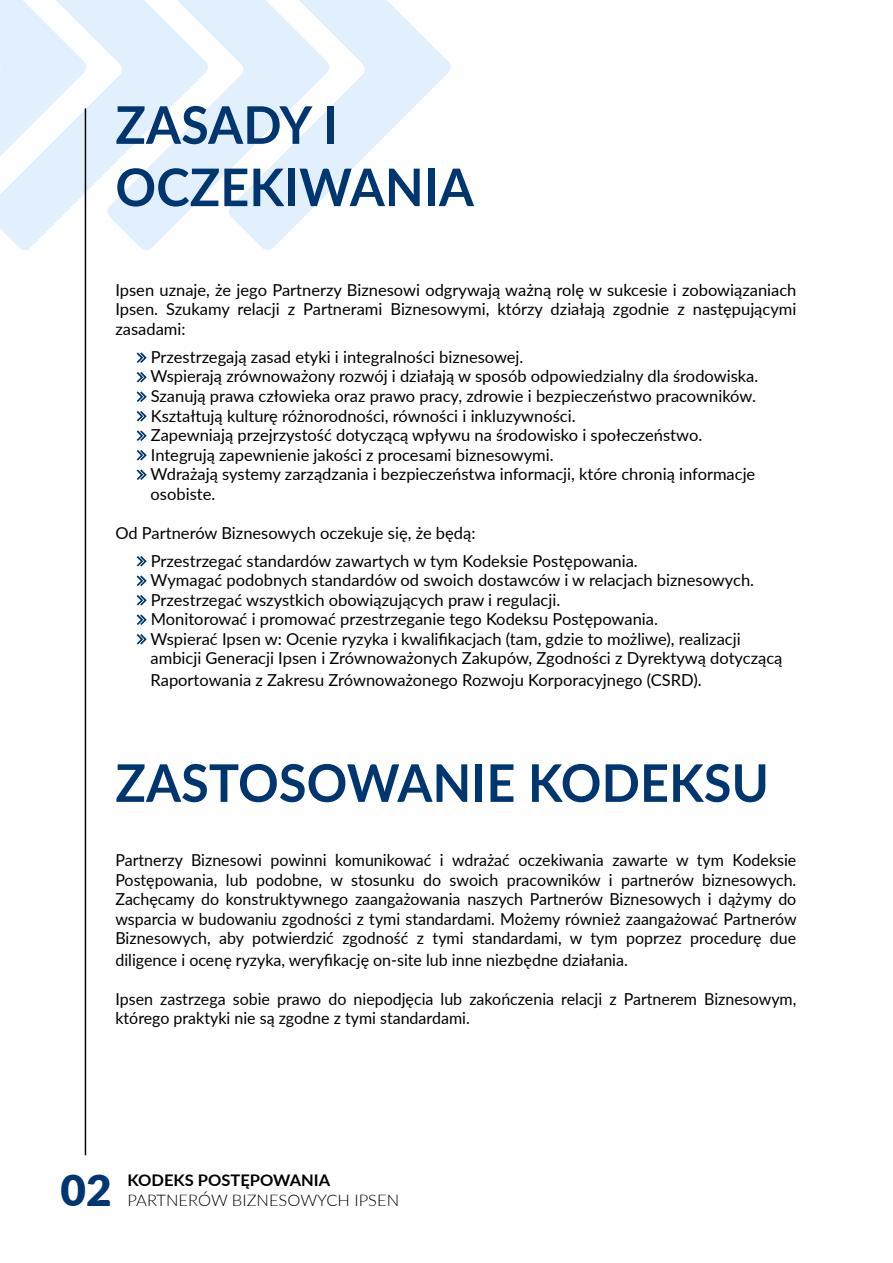
<style>
.page{position:relative;width:893px;height:1263px;background:#fff}
.page>*{position:absolute;margin:0;border:0;box-sizing:border-box;transform-origin:0 0}
.t1{font:700 51.9px/62.2px "Lato";letter-spacing:.005em;color:#003670}
.t2{font:900 42.75px "Lato";color:#003670}
.t3{font:16.5px/19.5px "Lato";color:#000}
.t4{font:300 16.05px "Lato";color:#000}
.t5{font:700 16.05px "Lato";color:#000}
</style>
<div class="page">
<svg style="left:209px;top:0;width:242px;height:250px;fill:#e2effd"></svg>
<svg style="left:0;top:0;width:209px;height:250px;fill:#e2effd"></svg>
<svg style="left:137px;top:352px;width:10px;height:11px"></svg>
<svg style="left:137px;top:372px;width:10px;height:10px"></svg>
<svg style="left:137px;top:391px;width:10px;height:11px"></svg>
<svg style="left:137px;top:411px;width:10px;height:10px"></svg>
<svg style="left:137px;top:430px;width:10px;height:11px"></svg>
<svg style="left:137px;top:450px;width:10px;height:10px"></svg>
<svg style="left:137px;top:469px;width:10px;height:11px"></svg>
<svg style="left:137px;top:556px;width:10px;height:10px"></svg>
<svg style="left:137px;top:575px;width:10px;height:11px"></svg>
<svg style="left:137px;top:595px;width:10px;height:10px"></svg>
<svg style="left:137px;top:614px;width:10px;height:11px"></svg>
<svg style="left:137px;top:634px;width:10px;height:10px"></svg>
<hr style="left:85px;top:108px;width:1px;height:1047px;background:#000">
<h1 class="t1" style="left:115px;top:92px;width:360px">ZASADY I<br>OCZEKIWANIA</h1>
<p class="t3" style="left:115px;top:280px;width:682px;text-align:justify">Ipsen uznaje, że jego Partnerzy Biznesowi odgrywają ważną rolę w sukcesie i zobowiązaniach Ipsen. Szukamy relacji z Partnerami Biznesowymi, którzy działają zgodnie z następującymi zasadami:</p>
<p class="t3" style="left:151px;top:347px;width:609px">Przestrzegają zasad etyki i integralności biznesowej.<br>Wspierają zrównoważony rozwój i działają w sposób odpowiedzialny dla środowiska.<br>Szanują prawa człowieka oraz prawo pracy, zdrowie i bezpieczeństwo pracowników.<br>Kształtują kulturę różnorodności, równości i inkluzywności.<br>Zapewniają przejrzystość dotyczącą wpływu na środowisko i społeczeństwo.<br>Integrują zapewnienie jakości z procesami biznesowymi.<br>Wdrażają systemy zarządzania i bezpieczeństwa informacji, które chronią informacje osobiste.</p>
<p class="t3" style="left:151px;top:518px;width:488px;line-height:28px;text-indent:-35px">Od Partnerów Biznesowych oczekuje się, że będą:<br>Przestrzegać standardów zawartych w tym Kodeksie Postępowania.</p>
<p class="t3" style="left:151px;top:570px;width:633px">Wymagać podobnych standardów od swoich dostawców i w relacjach biznesowych.<br>Przestrzegać wszystkich obowiązujących praw i regulacji.<br>Monitorować i promować przestrzeganie tego Kodeksu Postępowania.<br>Wspierać Ipsen w: Ocenie ryzyka i kwalifikacjach (tam, gdzie to możliwe), realizacji ambicji Generacji Ipsen i Zrównoważonych Zakupów, Zgodności z Dyrektywą dotyczącą</p>
<p class="t3" style="left:151px;top:669px;width:553px">Raportowania z Zakresu Zrównoważonego Rozwoju Korporacyjnego (CSRD).</p>
<h1 class="t1" style="left:115px;top:749px;width:655px">ZASTOSOWANIE KODEKSU</h1>
<p class="t3" style="left:115px;top:850px;width:683px;text-align:justify">Partnerzy Biznesowi powinni komunikować i wdrażać oczekiwania zawarte w tym Kodeksie Postępowania, lub podobne, w stosunku do swoich pracowników i partnerów biznesowych.<br>Zachęcamy do konstruktywnego zaangażowania naszych Partnerów Biznesowych i dążymy do wsparcia w budowaniu zgodności z tymi standardami. Możemy również zaangażować Partnerów Biznesowych, aby potwierdzić zgodność z tymi standardami, w tym poprzez procedurę due</p>
<p class="t3" style="left:115px;top:949px;width:514px">diligence i ocenę ryzyka, weryfikację on-site lub inne niezbędne działania.</p>
<p class="t3" style="left:115px;top:988px;width:682px">Ipsen zastrzega sobie prawo do niepodjęcia lub zakończenia relacji z Partnerem Biznesowym, którego praktyki nie są zgodne z tymi standardami.</p>
<h2 class="t2" style="left:61px;top:1158px;width:53px">02</h2>
<p class="t5" style="left:128px;top:1168px;width:204px">KODEKS POSTĘPOWANIA</p>
<p class="t4" style="left:128px;top:1189px;width:273px">PARTNERÓW BIZNESOWYCH IPSEN</p>
</div>
